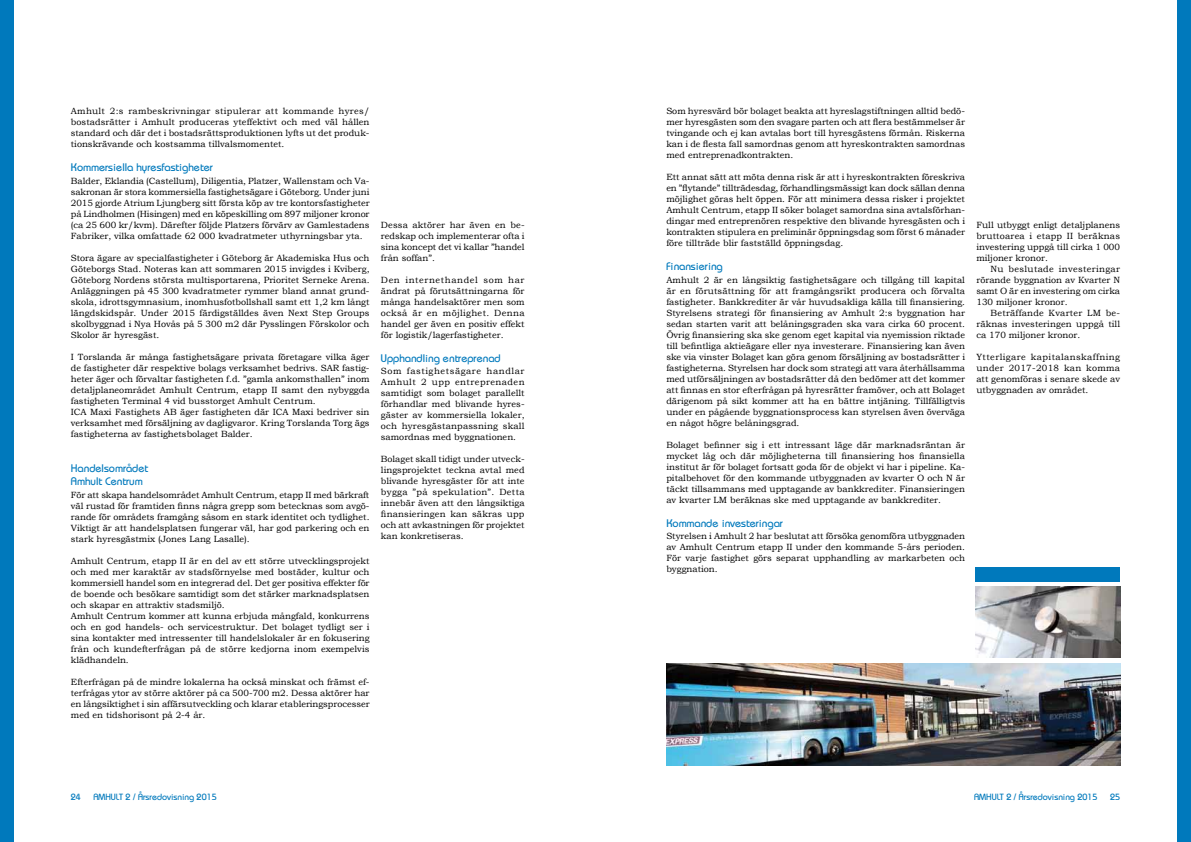
<style>
.page{position:relative;width:1191px;height:842px;background:#fff}
.page>*{position:absolute;margin:0;border:0;box-sizing:border-box;transform-origin:0 0}
.t1{font:11px/13.2px "Bauhaus";color:#0079bc}
.t2{font:9px/11px "Bookman Old Style";color:#000;text-align:justify}
.t3{font:9px "Bauhaus";color:#0079bc}
</style>
<div class="page">
<div style="left:0;top:0;width:14px;height:842px;background:#0079bc"></div>
<div style="left:1176px;top:0;width:15px;height:842px;background:#0079bc"></div>
<img style="left:975px;top:587px;width:145px;height:71px">
<img style="left:666px;top:663px;width:454px;height:102px">
<div style="left:975px;top:567px;width:145px;height:14px;background:#0079bc"></div>
<p class="t2" style="left:71px;top:106px;width:300px">Amhult 2:s rambeskrivningar stipulerar att kommande hyres/ bostadsrätter i Amhult produceras yteffektivt och med väl hållen standard och där det i bostadsrättsproduktionen lyfts ut det produk&shy;tionskrävande och kostsamma tillvalsmomentet.</p>
<p class="t1" style="left:71px;top:161px;width:143px">Kommersiella hyresfastigheter</p>
<p class="t2" style="left:71px;top:175px;width:300px">Balder, Eklandia (Castellum), Diligentia, Platzer, Wallenstam och Va&shy;sakronan är stora kommersiella fastighetsägare i Göteborg. Under juni 2015 gjorde Atrium Ljungberg sitt första köp av tre kontorsfastigheter på Lindholmen (Hisingen) med en köpeskilling om 897 miljoner kronor (ca 25 600 kr/kvm). Därefter följde Platzers förvärv av Gamlestadens Fabriker, vilka omfattade 62 000 kvadratmeter uthyrningsbar yta.</p>
<p class="t2" style="left:71px;top:252px;width:300px">Stora ägare av specialfastigheter i Göteborg är Akademiska Hus och Göteborgs Stad. Noteras kan att sommaren 2015 invigdes i Kviberg, Göteborg Nordens största multisportarena, Prioritet Serneke Arena.<br>Anläggningen på 45 300 kvadratmeter rymmer bland annat grund&shy;skola, idrottsgymnasium, inomhusfotbollshall samt ett 1,2 km långt längdskidspår. Under 2015 färdigställdes även Next Step Groups skolbyggnad i Nya Hovås på 5 300 m2 där Pysslingen Förskolor och Skolor är hyresgäst.</p>
<p class="t2" style="left:71px;top:351px;width:300px;text-align:left">I Torslanda är många fastighetsägare privata företagare vilka äger de fastigheter där respektive bolags verksamhet bedrivs. SAR fastig&shy;heter äger och förvaltar fastigheten f.d. ”gamla ankomsthallen” inom detaljplaneområdet Amhult Centrum, etapp II samt den nybyggda fastigheten Terminal 4 vid busstorget Amhult Centrum.<br>ICA Maxi Fastighets AB äger fastigheten där ICA Maxi bedriver sin verksamhet med försäljning av dagligvaror. Kring Torslanda Torg ägs fastigheterna av fastighetsbolaget Balder.</p>
<p class="t1" style="left:71px;top:461px;width:79px">Handelsområdet<br>Amhult Centrum</p>
<p class="t2" style="left:71px;top:489px;width:300px">För att skapa handelsområdet Amhult Centrum, etapp II med bärkraft väl rustad för framtiden finns några grepp som betecknas som avgö&shy;rande för områdets framgång såsom en stark identitet och tydlighet.<br>Viktigt är att handelsplatsen fungerar väl, har god parkering och en stark hyresgästmix (Jones Lang Lasalle).</p>
<p class="t2" style="left:71px;top:555px;width:300px;text-align:left">Amhult Centrum, etapp II är en del av ett större utvecklingsprojekt och med mer karaktär av stadsförnyelse med bostäder, kultur och kommersiell handel som en integrerad del. Det ger positiva effekter för de boende och besökare samtidigt som det stärker marknadsplatsen och skapar en attraktiv stadsmiljö.<br>Amhult Centrum kommer att kunna erbjuda mångfald, konkurrens och en god handels- och servicestruktur. Det bolaget tydligt ser i sina kontakter med intressenter till handelslokaler är en fokusering från och kundefterfrågan på de större kedjorna inom exempelvis klädhandeln.</p>
<p class="t2" style="left:71px;top:676px;width:300px">Efterfrågan på de mindre lokalerna ha också minskat och främst ef&shy;terfrågas ytor av större aktörer på ca 500-700 m2. Dessa aktörer har en långsiktighet i sin affärsutveckling och klarar etableringsprocesser med en tidshorisont på 2-4 år.</p>
<p class="t2" style="left:381px;top:219px;width:145px">Dessa aktörer har även en be&shy;redskap och implementerar ofta i sina koncept det vi kallar ”handel från soffan”.</p>
<p class="t2" style="left:381px;top:274px;width:145px">Den internethandel som har ändrat på förutsättningarna för många handelsaktörer men som också är en möjlighet. Denna handel ger även en positiv effekt för logistik/lagerfastigheter.</p>
<p class="t1" style="left:381px;top:351px;width:121px">Upphandling entreprenad</p>
<p class="t2" style="left:381px;top:366px;width:145px">Som fastighetsägare handlar Amhult 2 upp entreprenaden samtidigt som bolaget parallellt förhandlar med blivande hyres&shy;gäster av kommersiella lokaler, och hyresgästanpassning skall samordnas med byggnationen.</p>
<p class="t2" style="left:381px;top:454px;width:145px">Bolaget skall tidigt under utveck&shy;lingsprojektet teckna avtal med blivande hyresgäster för att inte bygga ”på spekulation”. Detta innebär även att den långsiktiga finansieringen kan säkras upp och att avkastningen för projektet kan konkretiseras.</p>
<p class="t2" style="left:666px;top:106px;width:300px">Som hyresvärd bör bolaget beakta att hyreslagstiftningen alltid bedö&shy;mer hyresgästen som den svagare parten och att flera bestämmelser är tvingande och ej kan avtalas bort till hyresgästens förmån. Riskerna kan i de flesta fall samordnas genom att hyreskontrakten samordnas med entreprenadkontrakten.</p>
<p class="t2" style="left:666px;top:172px;width:300px">Ett annat sätt att möta denna risk är att i hyreskontrakten föreskriva en ”flytande” tillträdesdag, förhandlingsmässigt kan dock sällan denna möjlighet göras helt öppen. För att minimera dessa risker i projektet Amhult Centrum, etapp II söker bolaget samordna sina avtalsförhan&shy;dingar med entreprenören respektive den blivande hyresgästen och i kontrakten stipulera en preliminär öppningsdag som först 6 månader före tillträde blir fastställd öppningsdag.</p>
<p class="t1" style="left:666px;top:260px;width:58px">Finansiering</p>
<p class="t2" style="left:666px;top:274px;width:300px">Amhult 2 är en långsiktig fastighetsägare och tillgång till kapital är en förutsättning för att framgångsrikt producera och förvalta fastigheter. Bankkrediter är vår huvudsakliga källa till finansiering.<br>Styrelsens strategi för finansiering av Amhult 2:s byggnation har sedan starten varit att belåningsgraden ska vara cirka 60 procent.<br>Övrig finansiering ska ske genom eget kapital via nyemission riktade till befintliga aktieägare eller nya investerare. Finansiering kan även ske via vinster Bolaget kan göra genom försäljning av bostadsrätter i fastigheterna. Styrelsen har dock som strategi att vara återhållsamma med utförsäljningen av bostadsrätter då den bedömer att det kommer att finnas en stor efterfrågan på hyresrätter framöver, och att Bolaget därigenom på sikt kommer att ha en bättre intjäning. Tillfälligtvis under en pågående byggnationsprocess kan styrelsen även överväga en något högre belåningsgrad.</p>
<p class="t2" style="left:666px;top:439px;width:300px">Bolaget befinner sig i ett intressant läge där marknadsräntan är mycket låg och där möjligheterna till finansiering hos finansiella institut är för bolaget fortsatt goda för de objekt vi har i pipeline. Ka&shy;pitalbehovet för den kommande utbyggnaden av kvarter O och N är täckt tillsammans med upptagande av bankkrediter. Finansieringen av kvarter LM beräknas ske med upptagande av bankkrediter.</p>
<p class="t1" style="left:666px;top:516px;width:118px">Kommande investeringar</p>
<p class="t2" style="left:666px;top:531px;width:300px">Styrelsen i Amhult 2 har beslutat att försöka genomföra utbyggnaden av Amhult Centrum etapp II under den kommande 5-års perioden.<br>För varje fastighet görs separat upphandling av markarbeten och byggnation.</p>
<p class="t2" style="left:976px;top:219px;width:145px">Full utbyggt enligt detaljplanens bruttoarea i etapp II beräknas investering uppgå till cirka 1 000 miljoner kronor.</p>
<p class="t2" style="left:976px;top:263px;width:145px;text-indent:14px">Nu beslutade investeringar rörande byggnation av Kvarter N samt O är en investering om cirka 130 miljoner kronor.</p>
<p class="t2" style="left:976px;top:307px;width:145px;text-indent:14px">Beträffande Kvarter LM be&shy;räknas investeringen uppgå till ca 170 miljoner kronor.</p>
<p class="t2" style="left:976px;top:351px;width:145px">Ytterligare kapitalanskaffning under 2017-2018 kan komma att genomföras i senare skede av utbyggnaden av området.</p>
<p class="t3" style="left:71px;top:791px;width:12px">24</p>
<p class="t3" style="left:93px;top:791px;width:125px">AMHULT 2 / Årsredovisning 2015</p>
<p class="t3" style="left:974px;top:791px;width:125px">AMHULT 2 / Årsredovisning 2015</p>
<p class="t3" style="left:1110px;top:791px;width:12px">25</p>
</div>
